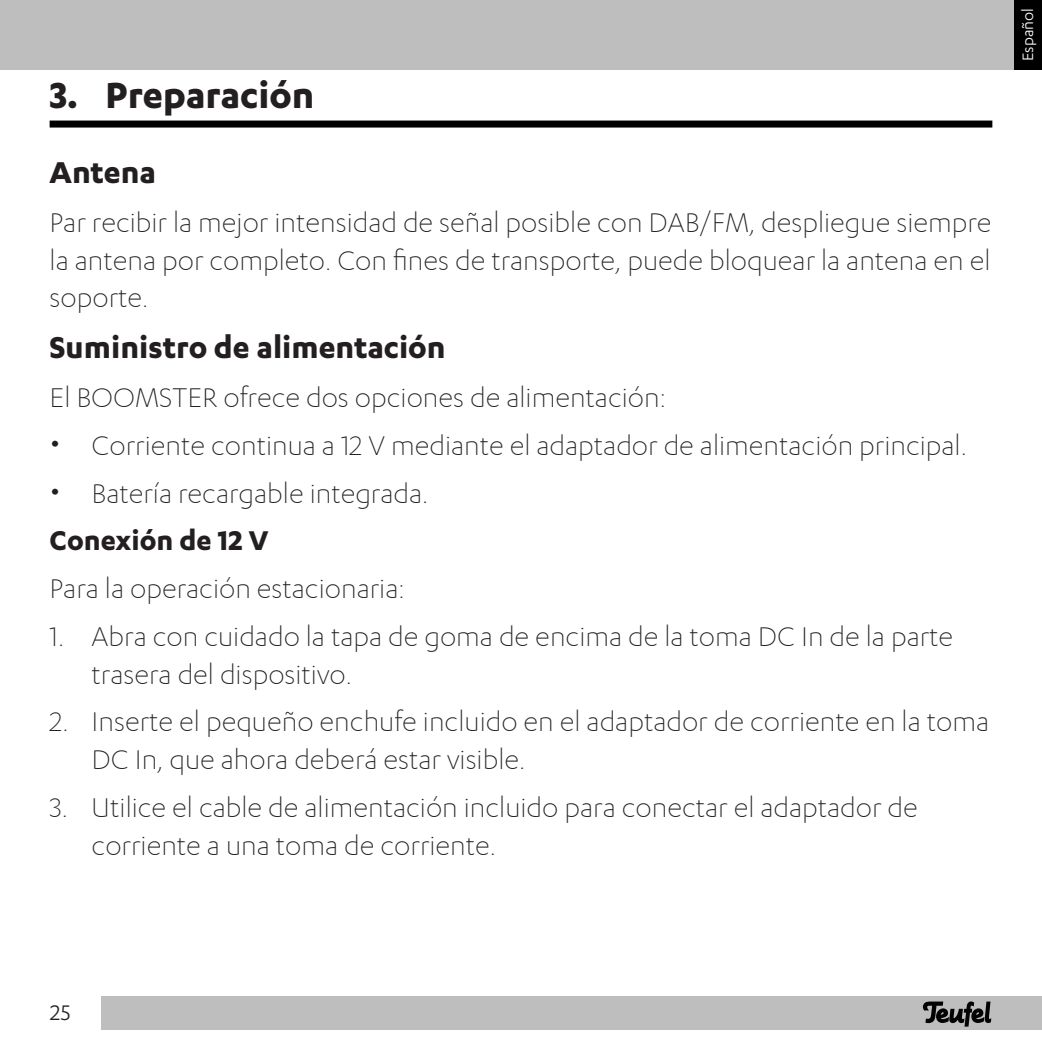
<style>
.page{position:relative;width:1042px;height:1042px;background:#fff}
.page>*{position:absolute;margin:0;border:0;box-sizing:border-box;transform-origin:0 0}
.Heading_1{font:700 42px "Karbon";color:#231f20}
.Heading_2{font:700 35px "Karbon";color:#231f20}
.Text{font:300 31.5px/37.8px "Karbon";color:#231f20}
.Text-2{font:700 31.5px "Karbon";color:#231f20}
.t1{font:24.5px "Karbon";color:#231f20}
.t2{font:17.5px "Karbon";color:#fff}
</style>
<div class="page">
<div style="left:0;top:0;width:1015px;height:69px;background:#bebebe"></div>
<div style="left:50px;top:121px;width:942px;height:7px;background:#000"></div>
<div style="left:1014px;top:0;width:28px;height:69px;background:#000"></div>
<div style="left:101px;top:996px;width:941px;height:33px;background:#bebebe"></div>
<svg style="left:923px;top:1001px;width:68px;height:25px"></svg>
<p class="Heading_1" style="left:50px;top:71px;width:266px">3. Preparación</p>
<p class="Heading_2" style="left:50px;top:152px;width:108px">Antena</p>
<p class="Text" style="left:50px;top:204px;width:943px;text-align:justify">Par recibir la mejor intensidad de señal posible con DAB/FM, despliegue siempre la antena por completo. Con fines de transporte, puede bloquear la antena en el soporte.</p>
<p class="Heading_2" style="left:50px;top:327px;width:397px">Suministro de alimentación</p>
<p class="Text" style="left:50px;top:379px;width:618px">El BOOMSTER ofrece dos opciones de alimentación:</p>
<p class="Text" style="left:92px;top:427px;width:877px">Corriente continua a 12 V mediante el adaptador de alimentación principal.</p>
<p class="Text" style="left:92px;top:474px;width:338px">Batería recargable integrada.</p>
<p class="Text-2" style="left:50px;top:523px;width:220px">Conexión de 12 V</p>
<p class="Text" style="left:50px;top:570px;width:356px">Para la operación estacionaria:</p>
<p class="Text" style="left:92px;top:617px;width:863px;text-indent:-42px">1. Abra con cuidado la tapa de goma de encima de la toma DC In de la parte trasera del dispositivo.</p>
<p class="Text" style="left:92px;top:703px;width:899px;text-indent:-42px">2. Inserte el pequeño enchufe incluido en el adaptador de corriente en la toma<br>DC In, que ahora deberá estar visible.</p>
<p class="Text" style="left:92px;top:789px;width:828px;text-indent:-42px">3. Utilice el cable de alimentación incluido para conectar el adaptador de corriente a una toma de corriente.</p>
<p class="t2" style="left:1018px;top:61px;width:54px;rotate:-90deg">Español</p>
<p class="t1" style="left:50px;top:999px;width:22px">25</p>
</div>
